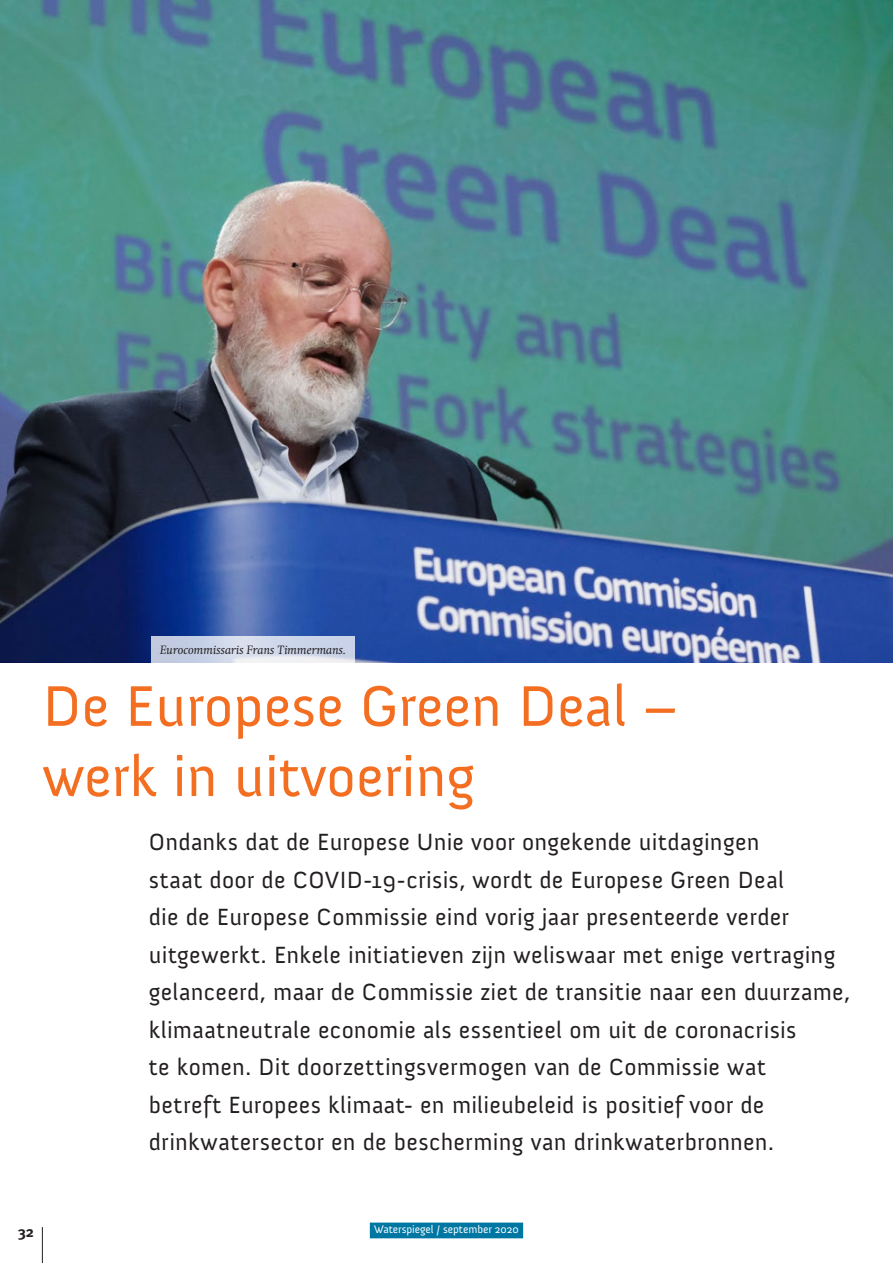
<style>
.page{position:relative;width:893px;height:1263px;background:#fff}
.page>*{position:absolute;margin:0;border:0;box-sizing:border-box;transform-origin:0 0}
.t1{font:58.5px/70.2px "Anivers";color:#f36e21}
.t2{font:24px/37.5px "Anivers";letter-spacing:.015em;color:#231f20}
.t3{font:700 15px "Meta Plus";color:#231f20}
.t4{font:italic 12px "Swift";letter-spacing:.01em;color:#231f20}
.t5{font:11.25px "Anivers";color:#fff}
</style>
<div class="page">
<hr style="left:42px;top:1227px;width:1px;height:36px;background:#231f20">
<div style="left:370px;top:1222px;width:153px;height:16px;background:#0076a3"></div>
<img style="left:0;top:0;width:893px;height:663px">
<svg style="left:152px;top:636px;width:203px;height:27px;background:#cfd7e8"></svg>
<p class="t4" style="left:160px;top:643px;width:187px">Eurocommissaris Frans Timmermans.</p>
<h1 class="t1" style="left:43px;top:672px;width:637px">De Europese Green Deal – werk in uitvoering</h1>
<p class="t2" style="left:149px;top:824px;width:703px">Ondanks dat de Europese Unie voor ongekende uitdagingen<br>staat door de COVID-19-crisis, wordt de Europese Green Deal<br>die de Europese Commissie eind vorig jaar presenteerde verder uitgewerkt. Enkele initiatieven zijn weliswaar met enige vertraging gelanceerd, maar de Commissie ziet de transitie naar een duurzame, klimaatneutrale economie als essentieel om uit de coronacrisis<br>te komen. Dit doorzettingsvermogen van de Commissie wat<br>betreft Europees klimaat- en milieubeleid is positief voor de drinkwatersector en de bescherming van drinkwaterbronnen.</p>
<p class="t3" style="left:19px;top:1223px;width:17px">32</p>
<p class="t5" style="left:374px;top:1223px;width:146px">Waterspiegel / september 2020</p>
</div>
